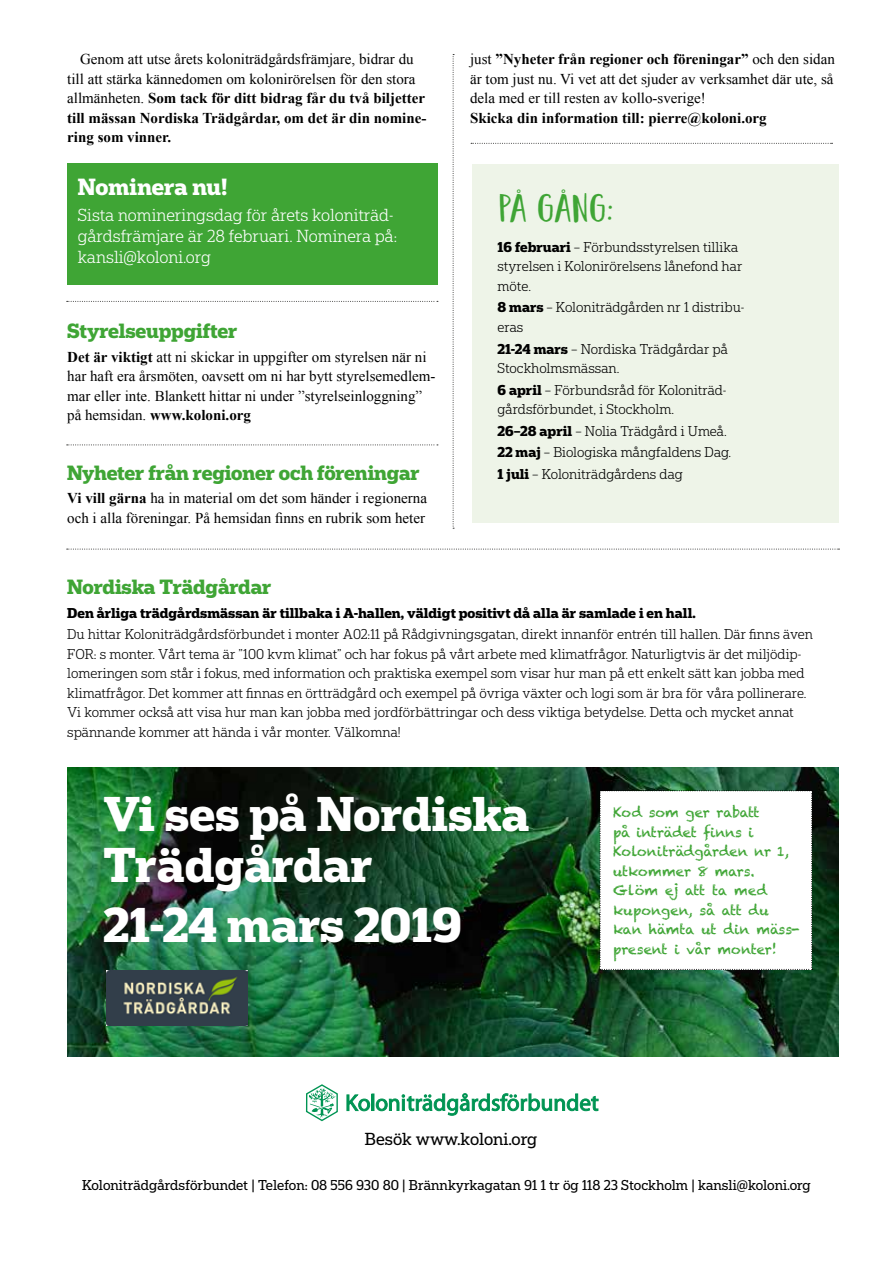
<style>
.page{position:relative;width:893px;height:1263px;background:#fff}
.page>*{position:absolute;margin:0;border:0;box-sizing:border-box;transform-origin:0 0}
.t1{font:700 46.2px/50.8px "Popular";color:#fff}
.t2{font:36.15px "Garden Grown Caps";letter-spacing:.045em;color:#3fa535}
.t3{font:700 22.2px "Popular";letter-spacing:-.005em;color:#fff}
.t4{font:700 19.5px "Popular";letter-spacing:-.01em;color:#3fa535}
.t5{font:300 16.5px/21px "Popular";color:#fff}
.t6{font:16.5px "Popular";color:#000}
.t7{font:15px/19.5px "Times New Roman";color:#000}
.t8{font:700 15px "Times New Roman";color:#000}
.t9{font:300 13.5px/19.5px "Popular";color:#000}
.t10{font:13.5px/19.5px "Chalkduster";letter-spacing:-.01em;color:#3fa535}
.t11{font:13.5px "Popular";color:#000}
.t12{font:700 13.5px "Popular";color:#000}
.s1{font-weight:700}
</style>
<div class="page">
<div style="left:472px;top:164px;width:367px;height:359px;background:#eef4e8"></div>
<img style="left:67px;top:767px;width:772px;height:290px">
<svg style="left:306px;top:1084px;width:32px;height:37px"></svg>
<svg style="left:347px;top:1093px;width:251px;height:22px"></svg>
<svg style="left:453px;top:54px;width:1px;height:475px"></svg>
<img style="left:106px;top:971px;width:142px;height:55px">
<svg style="left:600px;top:790px;width:213px;height:180px"></svg>
<svg style="left:471px;top:143px;width:361px;height:1px"></svg>
<svg style="left:67px;top:301px;width:371px;height:1px"></svg>
<svg style="left:67px;top:444px;width:371px;height:1px"></svg>
<svg style="left:67px;top:549px;width:772px;height:1px"></svg>
<div style="left:67px;top:163px;width:370px;height:122px;background:#3fa535"></div>
<p class="t7" style="left:67px;top:49px;width:361px;text-indent:13px">Genom att utse årets koloniträdgårdsfrämjare, bidrar du till att stärka kännedomen om kolonirörelsen för den stora allmänheten. <span class="s1">Som tack för ditt bidrag får du två biljetter till mässan Nordiska Trädgårdar, om det är din nomine&shy;ring som vinner.</span></p>
<h3 class="t3" style="left:78px;top:172px;width:151px">Nominera nu!</h3>
<p class="t5" style="left:78px;top:203px;width:321px">Sista nomineringsdag för årets koloniträd&shy;gårdsfrämjare är 28 februari. Nominera på: kansli@koloni.org</p>
<h3 class="t4" style="left:67px;top:318px;width:172px">Styrelseuppgifter</h3>
<p class="t7" style="left:67px;top:347px;width:370px"><span class="s1">Det är viktigt</span> att ni skickar in uppgifter om styrelsen när ni har haft era årsmöten, oavsett om ni har bytt styrelsemedlem&shy;mar eller inte. Blankett hittar ni under ”styrelseinloggning” på hemsidan. <span class="s1">www.koloni.org</span></p>
<h3 class="t4" style="left:67px;top:460px;width:354px">Nyheter från regioner och föreningar</h3>
<p class="t7" style="left:67px;top:488px;width:361px"><span class="s1">Vi vill gärna</span> ha in material om det som händer i regionerna och i alla föreningar. På hemsidan finns en rubrik som heter</p>
<p class="t7" style="left:470px;top:49px;width:366px;text-align:justify">just <span class="s1">”Nyheter från regioner och föreningar”</span> och den sidan är tom just nu. Vi vet att det sjuder av verksamhet där ute, så dela med er till resten av kollo-sverige!</p>
<p class="t8" style="left:470px;top:108px;width:298px">Skicka din information till: pierre@koloni.org</p>
<h2 class="t2" style="left:500px;top:188px;width:114px">På gång:</h2>
<p class="t9" style="left:497px;top:237px;width:246px"><span class="s1">16 februari</span> – Förbundsstyrelsen tillika styrelsen i Kolonirörelsens lånefond har möte.</p>
<p class="t9" style="left:497px;top:297px;width:248px"><span class="s1">8 mars</span> – Koloniträdgården nr 1 distribu&shy;eras</p>
<p class="t9" style="left:497px;top:338px;width:232px"><span class="s1">21-24 mars</span> – Nordiska Trädgårdar på<br>Stockholmsmässan.</p>
<p class="t9" style="left:497px;top:379px;width:230px"><span class="s1">6 april</span> – Förbundsråd för Koloniträd&shy;gårdsförbundet, i Stockholm.</p>
<p class="t9" style="left:497px;top:420px;width:235px;line-height:21.6px"><span class="s1">26–28 april</span> – Nolia Trädgård i Umeå.<br><span class="s1">22 maj</span> – Biologiska mångfaldens Dag.<br><span class="s1">1 juli</span> – Koloniträdgårdens dag</p>
<h3 class="t4" style="left:67px;top:574px;width:206px">Nordiska Trädgårdar</h3>
<p class="t12" style="left:67px;top:604px;width:630px">Den årliga trädgårdsmässan är tillbaka i A-hallen, väldigt positivt då alla är samlade i en hall.</p>
<p class="t9" style="left:67px;top:624px;width:747px">Du hittar Koloniträdgårdsförbundet i monter A02:11 på Rådgivningsgatan, direkt innanför entrén till hallen. Där finns även FOR: s monter. Vårt tema är ”100 kvm klimat” och har fokus på vårt arbete med klimatfrågor. Naturligtvis är det miljödip&shy;lomeringen som står i fokus, med information och praktiska exempel som visar hur man på ett enkelt sätt kan jobba med klimatfrågor. Det kommer att finnas en örtträdgård och exempel på övriga växter och logi som är bra för våra pollinerare.<br>Vi kommer också att visa hur man kan jobba med jordförbättringar och dess viktiga betydelse. Detta och mycket annat spännande kommer att hända i vår monter. Välkomna!</p>
<h1 class="t1" style="left:103px;top:787px;width:427px">Vi ses på Nordiska<br>Trädgårdar</h1>
<h1 class="t1" style="left:103px;top:898px;width:360px">21-24 mars 2019</h1>
<p class="t6" style="left:365px;top:1128px;width:174px">Besök www.koloni.org</p>
<p class="t10" style="left:613px;top:803px;width:188px">Kod som ger rabatt<br>på inträdet finns i<br>Koloniträdgården nr 1, utkommer 8 mars.<br>Glöm ej att ta med kupongen, så att du kan hämta ut din mäss&shy;present i vår monter!</p>
<p class="t11" style="left:82px;top:1176px;width:730px">Koloniträdgårdsförbundet | Telefon: 08 556 930 80 | Brännkyrkagatan 91 1 tr ög 118 23 Stockholm | kansli@koloni.org</p>
</div>
